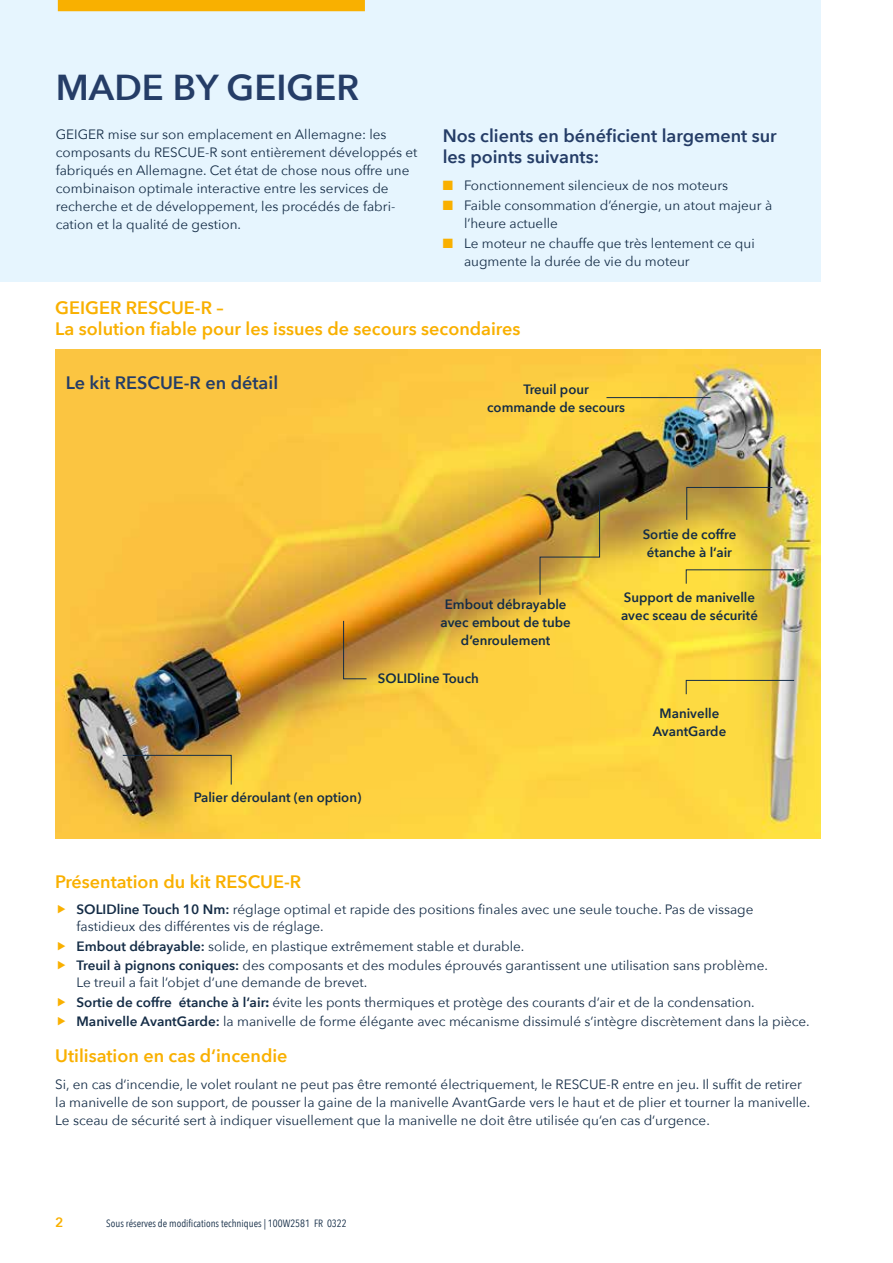
<style>
.page{position:relative;width:893px;height:1263px;background:#fff}
.page>*{position:absolute;margin:0;border:0;box-sizing:border-box;transform-origin:0 0}
.t1{font:600 36px "Avenir Next";color:#253d67}
.t2{font:600 18px/21px "Avenir Next";color:#f9b000}
.t3{font:600 18px/21px "Avenir Next";color:#253d67}
.t4{font:13.5px/18px "Avenir Next";color:#142c46}
.t5{font:600 13.5px/18px "Avenir Next";color:#142c46;text-align:center}
.t6{font:600 13.5px "Avenir Next";color:#f9b000}
.t7{font:10.5px "Avenir Next Condensed";color:#142c46}
.s1{color:#f9b000}
.s2{font-weight:600}
.s3{font-family:"Myriad Pro";font-weight:700}
</style>
<div class="page">
<img style="left:55px;top:349px;width:766px;height:489px">
<div style="left:0;top:0;width:821px;height:282px;background:#e6f5fe"></div>
<div style="left:58px;top:0;width:307px;height:11px;background:#f9b000"></div>
<svg style="left:343px;top:620px;width:24px;height:59px"></svg>
<img style="left:539px;top:490px;width:61px;height:105px">
<svg style="left:122px;top:755px;width:110px;height:30px;background:#b49145"></svg>
<hr style="left:606px;top:397px;width:105px;height:1px;background:#142c46">
<svg style="left:686px;top:487px;width:87px;height:34px;background:#bc9f43"></svg>
<svg style="left:685px;top:569px;width:110px;height:15px;background:#d8c454"></svg>
<svg style="left:685px;top:680px;width:110px;height:15px;background:#e1c854"></svg>
<h1 class="t1" style="left:56px;top:56px;width:305px">MADE BY GEIGER</h1>
<p class="t4" style="left:56px;top:125px;width:363px">GEIGER mise sur son emplacement en Allemagne: les composants du RESCUE-R sont entièrement développés et fabriqués en Allemagne. Cet état de chose nous offre une combinaison optimale interactive entre les services de recherche et de développement, les procédés de fabri&shy;cation et la qualité de gestion.</p>
<h2 class="t3" style="left:443px;top:125px;width:336px">Nos clients en bénéficient largement sur les points suivants:</h2>
<p class="t4" style="left:443px;top:175px;width:287px"><span class="s1">■</span> Fonctionnement silencieux de nos moteurs</p>
<p class="t4" style="left:464px;top:195px;width:310px;text-indent:-21px"><span class="s1">■</span> Faible consommation d’énergie, un atout majeur à l’heure actuelle</p>
<p class="t4" style="left:464px;top:234px;width:292px;text-indent:-21px"><span class="s1">■</span> Le moteur ne chauffe que très lentement ce qui augmente la durée de vie du moteur</p>
<h2 class="t2" style="left:55px;top:297px;width:467px">GEIGER RESCUE-R –<br>La solution fiable pour les issues de secours secondaires</h2>
<h2 class="t3" style="left:66px;top:371px;width:214px">Le kit RESCUE-R en détail</h2>
<p class="t5" style="left:487px;top:380px;width:140px">Treuil pour<br>commande de secours</p>
<p class="t5" style="left:441px;top:595px;width:132px">Embout débrayable avec embout de tube d’enroulement</p>
<p class="t5" style="left:378px;top:669px;width:102px">SOLIDline Touch</p>
<p class="t5" style="left:194px;top:787px;width:169px">Palier déroulant (en option)</p>
<p class="t5" style="left:643px;top:525px;width:95px">Sortie de coffre étanche à l‘air</p>
<p class="t5" style="left:621px;top:588px;width:138px;text-align:left">Support de manivelle avec sceau de sécurité</p>
<p class="t5" style="left:653px;top:704px;width:75px">Manivelle<br>AvantGarde</p>
<h2 class="t2" style="left:55px;top:871px;width:247px">Présentation du kit RESCUE-R</h2>
<p class="t4" style="left:77px;top:900px;width:678px;line-height:17.2px"><span class="s2">SOLIDline Touch 10 Nm:</span> réglage optimal et rapide des positions finales avec une seule touche. Pas de vissage fastidieux des différentes vis de réglage.</p>
<p class="t4" style="left:77px;top:936px;width:693px;line-height:19.4px"><span class="s2">Embout débrayable:</span> solide, en plastique extrêmement stable et durable.<br><span class="s2">Treuil à pignons coniques:</span> des composants et des modules éprouvés garantissent une utilisation sans problème.</p>
<p class="t4" style="left:77px;top:972px;width:735px;line-height:19.4px">Le treuil a fait l‘objet d‘une demande de brevet.<br><span class="s2">Sortie de coffre étanche à l‘air</span><span class="s3">:</span> évite les ponts thermiques et protège des courants d‘air et de la condensation.<br><span class="s2">Manivelle AvantGarde:</span> la manivelle de forme élégante avec mécanisme dissimulé s‘intègre discrètement dans la pièce.</p>
<h2 class="t2" style="left:55px;top:1045px;width:234px">Utilisation en cas d‘incendie</h2>
<p class="t4" style="left:55px;top:1074px;width:757px">Si, en cas d‘incendie, le volet roulant ne peut pas être remonté électriquement, le RESCUE-R entre en jeu. Il suffit de retirer la manivelle de son support, de pousser la gaine de la manivelle AvantGarde vers le haut et de plier et tourner la manivelle.<br>Le sceau de sécurité sert à indiquer visuellement que la manivelle ne doit être utilisée qu‘en cas d‘urgence.</p>
<p class="t6" style="left:55px;top:1210px;width:10px">2</p>
<p class="t7" style="left:106px;top:1214px;width:242px">Sous réserves de modifications techniques | 100W2581 FR 0322</p>
</div>
